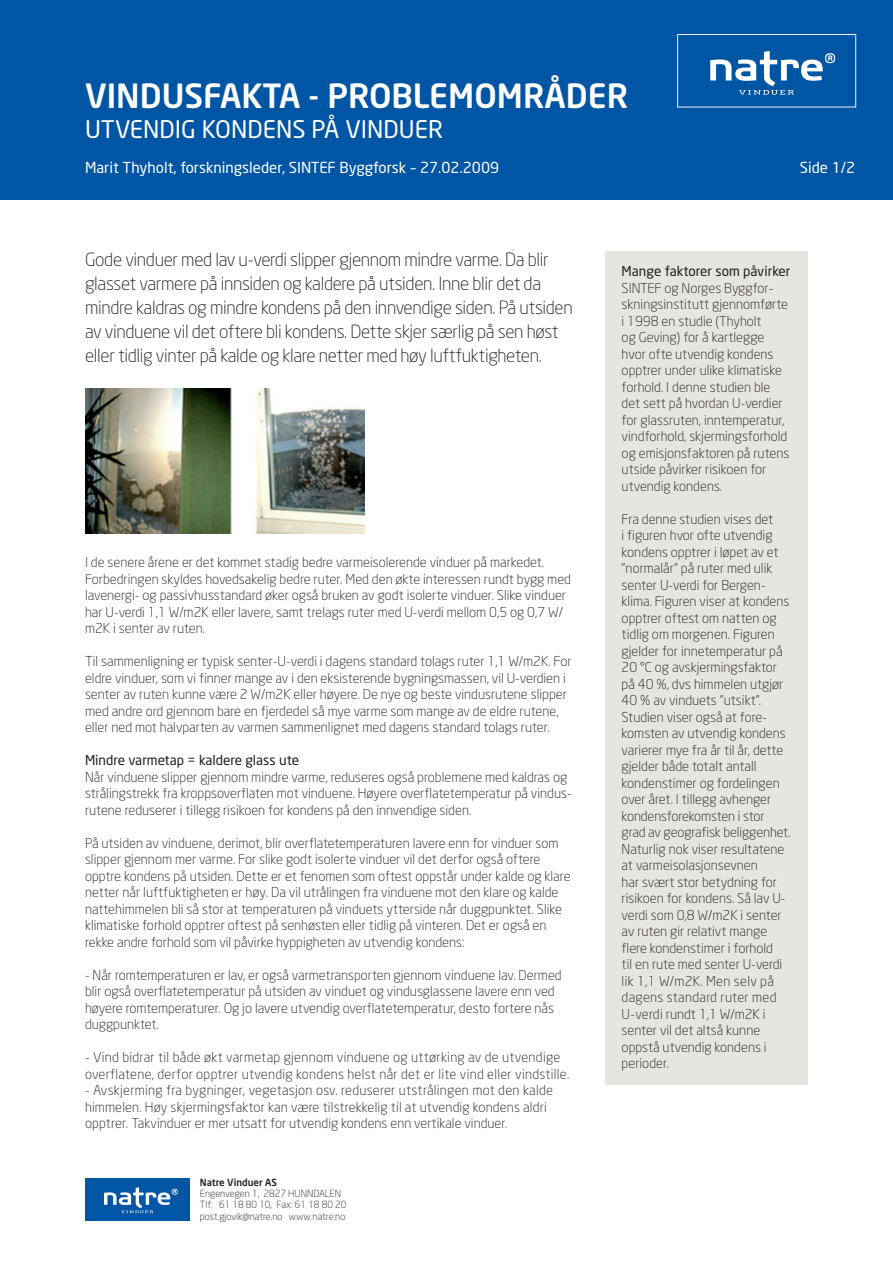
<style>
.page{position:relative;width:893px;height:1263px;background:#fff}
.page>*{position:absolute;margin:0;border:0;box-sizing:border-box;transform-origin:0 0}
.t1{font:500 33px "Neo Sans";color:#fff}
.t2{font:24px "Neo Sans";color:#fff}
.t3{font:300 18px/24px "Neo Sans";letter-spacing:-.02em;color:#231f20}
.t4{font:15px "Neo Sans";color:#fff}
.t5{font:300 13.5px/16.5px "Neo Sans";color:#231f20}
.t6{font:300 13.5px/16.5px "Neo Sans";letter-spacing:.02em;color:#231f20}
.t7{font:13.5px "Neo Sans";color:#231f20}
.t8{font:300 9.75px/11.2px "Neo Sans";color:#231f20}
.t9{font:500 9.75px "Neo Sans";color:#231f20}
</style>
<div class="page">
<div style="left:0;top:0;width:893px;height:200px;background:#0155a5"></div>
<svg style="left:677px;top:34px;width:179px;height:73px"></svg>
<div style="left:85px;top:1178px;width:105px;height:42px;background:#0155a5"></div>
<svg style="left:104px;top:1187px;width:74px;height:26px"></svg>
<div style="left:605px;top:252px;width:203px;height:833px;background:#e7e5df"></div>
<img style="left:85px;top:389px;width:280px;height:145px">
<h1 class="t1" style="left:85px;top:75px;width:545px">VINDUSFAKTA - PROBLEMOMRÅDER</h1>
<h2 class="t2" style="left:85px;top:114px;width:360px">UTVENDIG KONDENS PÅ VINDUER</h2>
<p class="t4" style="left:85px;top:159px;width:416px">Marit Thyholt, forskningsleder, SINTEF Byggforsk – 27.02.2009</p>
<p class="t4" style="left:800px;top:159px;width:57px">Side 1/2</p>
<p class="t3" style="left:85px;top:247px;width:489px">Gode vinduer med lav u-verdi slipper gjennom mindre varme. Da blir glasset varmere på innsiden og kaldere på utsiden. Inne blir det da mindre kaldras og mindre kondens på den innvendige siden. På utsiden av vinduene vil det oftere bli kondens. Dette skjer særlig på sen høst eller tidlig vinter på kalde og klare netter med høy luftfuktigheten.</p>
<p class="t5" style="left:85px;top:554px;width:488px">I de senere årene er det kommet stadig bedre varmeisolerende vinduer på markedet.<br>Forbedringen skyldes hovedsakelig bedre ruter. Med den økte interessen rundt bygg med lavenergi- og passivhusstandard øker også bruken av godt isolerte vinduer. Slike vinduer har U-verdi 1,1 W/m2K eller lavere, samt trelags ruter med U-verdi mellom 0,5 og 0,7 W/ m2K i senter av ruten.</p>
<p class="t5" style="left:85px;top:653px;width:488px">Til sammenligning er typisk senter-U-verdi i dagens standard tolags ruter 1,1 W/m2K. For eldre vinduer, som vi finner mange av i den eksisterende bygningsmassen, vil U-verdien i senter av ruten kunne være 2 W/m2K eller høyere. De nye og beste vindusrutene slipper med andre ord gjennom bare en fjerdedel så mye varme som mange av de eldre rutene, eller ned mot halvparten av varmen sammenlignet med dagens standard tolags ruter.</p>
<p class="t7" style="left:85px;top:752px;width:216px">Mindre varmetap = kaldere glass ute</p>
<p class="t5" style="left:85px;top:768px;width:488px">Når vinduene slipper gjennom mindre varme, reduseres også problemene med kaldras og strålingstrekk fra kroppsoverflaten mot vinduene. Høyere overflatetemperatur på vindus&shy;rutene reduserer i tillegg risikoen for kondens på den innvendige siden.</p>
<p class="t5" style="left:85px;top:834px;width:487px">På utsiden av vinduene, derimot, blir overflatetemperaturen lavere enn for vinduer som slipper gjennom mer varme. For slike godt isolerte vinduer vil det derfor også oftere opptre kondens på utsiden. Dette er et fenomen som oftest oppstår under kalde og klare netter når luftfuktigheten er høy. Da vil utrålingen fra vinduene mot den klare og kalde nattehimmelen bli så stor at temperaturen på vinduets ytterside når duggpunktet. Slike klimatiske forhold opptrer oftest på senhøsten eller tidlig på vinteren. Det er også en rekke andre forhold som vil påvirke hyppigheten av utvendig kondens:</p>
<p class="t5" style="left:85px;top:966px;width:478px">- Når romtemperaturen er lav, er også varmetransporten gjennom vinduene lav. Dermed blir også overflatetemperatur på utsiden av vinduet og vindusglassene lavere enn ved høyere romtemperaturer. Og jo lavere utvendig overflatetemperatur, desto fortere nås duggpunktet.</p>
<p class="t6" style="left:85px;top:1049px;width:486px">- Vind bidrar til både økt varmetap gjennom vinduene og uttørking av de utvendige overflatene, derfor opptrer utvendig kondens helst når det er lite vind eller vindstille.</p>
<p class="t5" style="left:85px;top:1082px;width:469px">- Avskjerming fra bygninger, vegetasjon osv. reduserer utstrålingen mot den kalde himmelen. Høy skjermingsfaktor kan være tilstrekkelig til at utvendig kondens aldri opptrer. Takvinduer er mer utsatt for utvendig kondens enn vertikale vinduer.</p>
<p class="t9" style="left:200px;top:1176px;width:79px">Natre Vinduer AS</p>
<p class="t8" style="left:200px;top:1188px;width:148px">Engenvegen 1, 2827 HUNNDALEN<br>Tlf: 61 18 80 10, Fax: 61 18 80 20 post.gjovik@natre.no www.natre.no</p>
<p class="t7" style="left:622px;top:263px;width:170px">Mange faktorer som påvirker</p>
<p class="t5" style="left:622px;top:280px;width:169px">SINTEF og Norges Byggfor&shy;skningsinstitutt gjennomførte i 1998 en studie (Thyholt<br>og Geving) for å kartlegge hvor ofte utvendig kondens opptrer under ulike klimatiske forhold. I denne studien ble det sett på hvordan U-verdier for glassruten, inntemperatur, vindforhold, skjermingsforhold og emisjonsfaktoren på rutens utside påvirker risikoen for utvendig kondens.</p>
<p class="t5" style="left:622px;top:511px;width:170px">Fra denne studien vises det<br>i figuren hvor ofte utvendig kondens opptrer i løpet av et ”normalår” på ruter med ulik senter U-verdi for Bergen&shy;klima. Figuren viser at kondens opptrer oftest om natten og tidlig om morgenen. Figuren gjelder for innetemperatur på<br>20 °C og avskjermingsfaktor på 40 %, dvs himmelen utgjør<br>40 % av vinduets ”utsikt”.<br>Studien viser også at fore&shy;komsten av utvendig kondens varierer mye fra år til år, dette gjelder både totalt antall kondenstimer og fordelingen over året. I tillegg avhenger kondensforekomsten i stor grad av geografisk beliggenhet.<br>Naturlig nok viser resultatene at varmeisolasjonsevnen<br>har svært stor betydning for risikoen for kondens. Så lav U&shy;verdi som 0,8 W/m2K i senter av ruten gir relativt mange flere kondenstimer i forhold<br>til en rute med senter U-verdi lik 1,1 W/m2K. Men selv på dagens standard ruter med<br>U-verdi rundt 1,1 W/m2K i senter vil det altså kunne oppstå utvendig kondens i perioder.</p>
</div>
